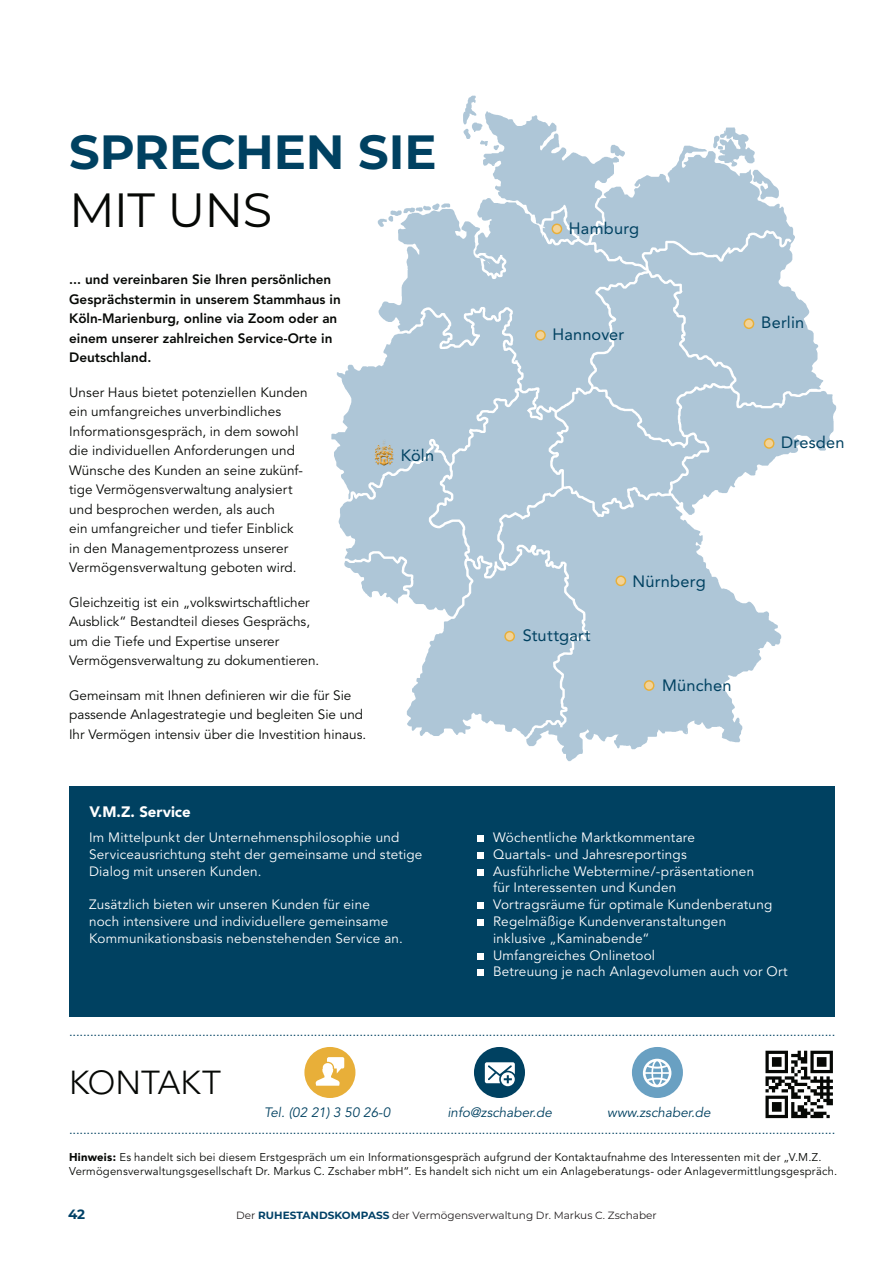
<style>
.page{position:relative;width:893px;height:1263px;background:#fff}
.page>*{position:absolute;margin:0;border:0;box-sizing:border-box;transform-origin:0 0}
.t1{font:700 48px "Montserrat";letter-spacing:-.005em;color:#004161}
.t2{font:48px "Montserrat";letter-spacing:-.02em;color:#060805}
.t3{font:300 33px "Avenir";color:#060805}
.t4{font:300 condensed 16.5px "Univers";color:#004161}
.t5{font:16.35px "Avenir";letter-spacing:.015em;color:#004161}
.t6{font:900 15px "Avenir";color:#fff}
.t7{font:13.5px/19.5px "Avenir";color:#060805}
.t8{font:13.5px/16.8px "Avenir";letter-spacing:.015em;color:#fff}
.t9{font:800 13.5px/19.5px "Avenir";color:#060805}
.t10{font:italic 13.5px "Avenir";color:#004161}
.t11{font:700 13.5px "Montserrat";color:#004167}
.t12{font:11.25px/13.5px "Avenir";letter-spacing:.02em;color:#060805}
.t13{font:10.5px "Montserrat";color:#231f20}
.s1{font-weight:900}
.s2{font-weight:700;color:#004167}
</style>
<div class="page">
<div style="left:304px;top:1047px;width:51px;height:51px;background:#e8af39;border-radius:50%"></div>
<svg style="left:316px;top:1057px;width:28px;height:29px"></svg>
<div style="left:632px;top:1047px;width:51px;height:51px;background:#69a0c2;border-radius:50%"></div>
<svg style="left:643px;top:1059px;width:28px;height:28px"></svg>
<div style="left:474px;top:1047px;width:51px;height:51px;background:#004161;border-radius:50%"></div>
<svg style="left:485px;top:1062px;width:30px;height:24px"></svg>
<div style="left:69px;top:786px;width:765px;height:231px;background:#004161"></div>
<div style="left:477px;top:835px;width:6px;height:7px;background:#fff"></div>
<div style="left:477px;top:852px;width:6px;height:7px;background:#fff"></div>
<svg style="left:477px;top:869px;width:6px;height:6px"></svg>
<div style="left:477px;top:902px;width:6px;height:7px;background:#fff"></div>
<div style="left:477px;top:919px;width:6px;height:7px;background:#fff"></div>
<svg style="left:477px;top:953px;width:6px;height:6px"></svg>
<div style="left:477px;top:969px;width:6px;height:7px;background:#fff"></div>
<div style="left:762px;top:1047px;width:74px;height:74px;background:linear-gradient(to right,#fff,#fff)"></div>
<svg style="left:765px;top:1051px;width:68px;height:67px"></svg>
<svg style="left:625px;top:146px;width:170px;height:109px;fill:#aec6d7"></svg>
<svg style="left:713px;top:127px;width:66px;height:72px"></svg>
<svg style="left:398px;top:198px;width:249px;height:57px;background:#bacedd"></svg>
<svg style="left:526px;top:737px;width:215px;height:24px"></svg>
<svg style="left:463px;top:96px;width:162px;height:147px"></svg>
<svg style="left:378px;top:203px;width:72px;height:24px"></svg>
<div style="left:552px;top:224px;width:9px;height:9px;background:#f2d399;border-radius:50%"></div>
<div style="left:552px;top:224px;width:10px;height:10px;border:1px solid #e8af39;border-radius:50%"></div>
<svg style="left:331px;top:255px;width:505px;height:482px"></svg>
<div style="left:374px;top:438px;width:22px;height:27px;background:#aec6d7"></div>
<svg style="left:374px;top:440px;width:22px;height:27px"></svg>
<h1 class="t1" style="left:69px;top:125px;width:369px">SPRECHEN SIE</h1>
<h1 class="t2" style="left:69px;top:191px;width:205px">MIT UNS</h1>
<p class="t9" style="left:69px;top:271px;width:273px">... und vereinbaren Sie Ihren persönlichen Gesprächstermin in unserem Stammhaus in Köln-Marienburg, online via Zoom oder an einem unserer zahlreichen Service-Orte in Deutschland.</p>
<p class="t7" style="left:69px;top:384px;width:240px">Unser Haus bietet potenziellen Kunden ein umfangreiches unverbindliches Informationsgespräch, in dem sowohl die individuellen Anforderungen und Wünsche des Kunden an seine zukünf&shy;tige Vermögensverwaltung analysiert und besprochen werden, als auch<br>ein umfangreicher und tiefer Einblick in den Managementprozess unserer Vermögensverwaltung geboten wird.</p>
<p class="t7" style="left:69px;top:593px;width:252px">Gleichzeitig ist ein „volkswirtschaftlicher Ausblick“ Bestandteil dieses Gesprächs, um die Tiefe und Expertise unserer Vermögensverwaltung zu dokumentieren.</p>
<p class="t7" style="left:69px;top:686px;width:299px">Gemeinsam mit Ihnen definieren wir die für Sie passende Anlagestrategie und begleiten Sie und<br>Ihr Vermögen intensiv über die Investition hinaus.</p>
<p class="t6" style="left:89px;top:803px;width:103px">V.M.Z. Service</p>
<p class="t5" style="left:401px;top:446px;width:35px">Köln</p>
<p class="t8" style="left:89px;top:830px;width:335px">Im Mittelpunkt der Unternehmensphilosophie und<br>Serviceausrichtung steht der gemeinsame und stetige<br>Dialog mit unseren Kunden.</p>
<p class="t8" style="left:89px;top:897px;width:315px">Zusätzlich bieten wir unseren Kunden für eine noch intensivere und individuellere gemeinsame<br>Kommunikationsbasis nebenstehenden Service an.</p>
<p class="t5" style="left:569px;top:221px;width:72px">Hamburg</p>
<p class="t5" style="left:552px;top:327px;width:73px">Hannover</p>
<p class="t5" style="left:761px;top:316px;width:44px">Berlin</p>
<p class="t5" style="left:781px;top:436px;width:65px">Dresden</p>
<p class="t5" style="left:523px;top:628px;width:69px">Stuttgart</p>
<p class="t5" style="left:633px;top:574px;width:75px">Nürnberg</p>
<p class="t5" style="left:662px;top:678px;width:71px">München</p>
<p class="t8" style="left:493px;top:830px;width:296px">Wöchentliche Marktkommentare<br>Quartals- und Jahresreportings<br>Ausführliche Webtermine/-präsentationen<br>für Interessenten und Kunden<br>Vortragsräume für optimale Kundenberatung Regelmäßige Kundenveranstaltungen<br>inklusive „Kaminabende“<br>Umfangreiches Onlinetool<br>Betreuung je nach Anlagevolumen auch vor Ort</p>
<p class="t4" style="left:69px;top:1021px;width:768px">...........................................................................................................................................................................................................................</p>
<h2 class="t3" style="left:69px;top:1063px;width:154px">KONTAKT</h2>
<p class="t10" style="left:447px;top:1106px;width:106px">info@zschaber.de</p>
<p class="t10" style="left:264px;top:1106px;width:128px">Tel. (02 21) 3 50 26-0</p>
<p class="t10" style="left:607px;top:1106px;width:105px">www.zschaber.de</p>
<p class="t12" style="left:69px;top:1152px;width:769px"><span class="s1">Hinweis:</span> Es handelt sich bei diesem Erstgespräch um ein Informationsgespräch aufgrund der Kontaktaufnahme des Interessenten mit der „V.M.Z.<br>Vermögensverwaltungsgesellschaft Dr. Markus C. Zschaber mbH“. Es handelt sich nicht um ein Anlageberatungs- oder Anlagevermittlungsgespräch.</p>
<p class="t4" style="left:69px;top:1119px;width:768px">...........................................................................................................................................................................................................................</p>
<p class="t11" style="left:68px;top:1207px;width:19px">42</p>
<p class="t13" style="left:236px;top:1211px;width:422px">Der <span class="s2">RUHESTANDSKOMPASS</span> der Vermögensverwaltung Dr. Markus C. Zschaber</p>
</div>
